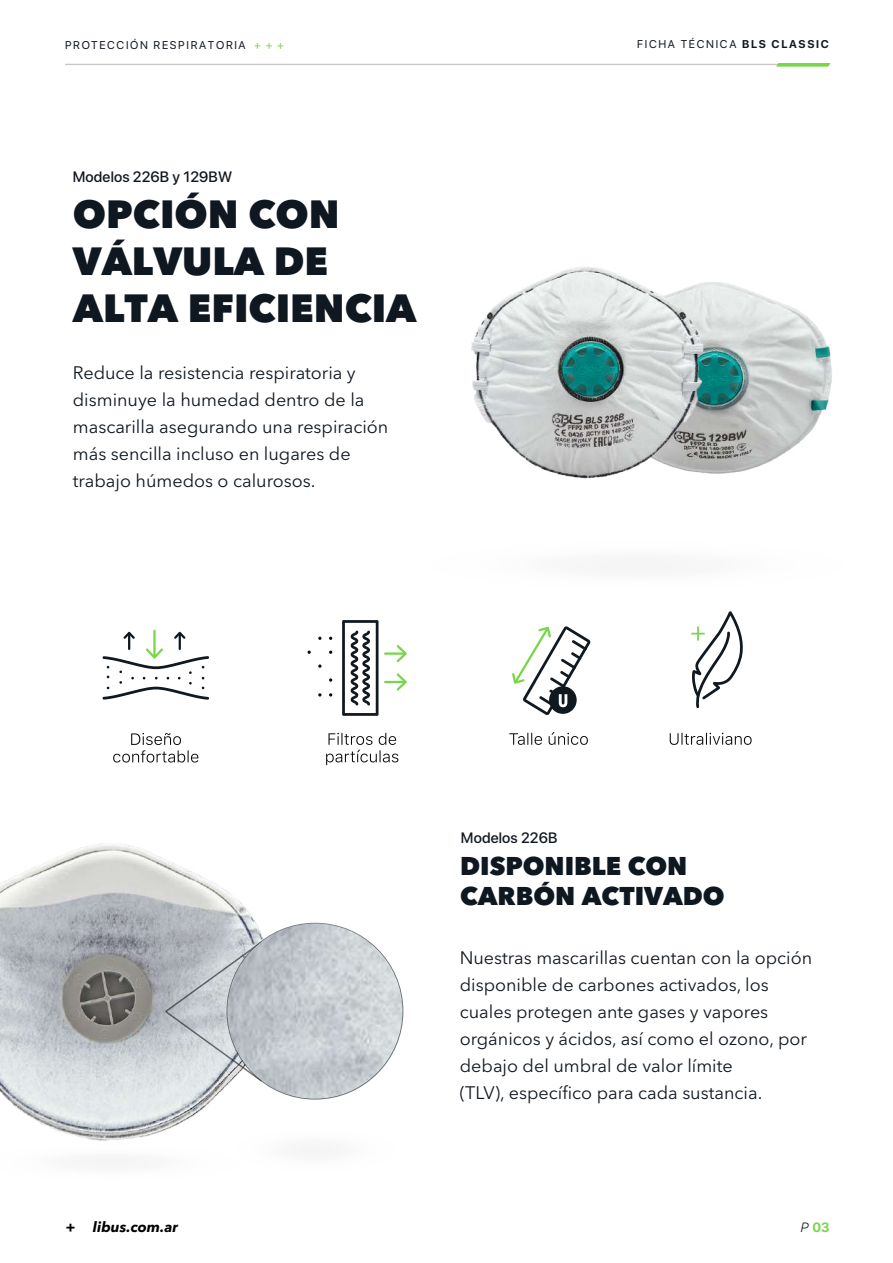
<style>
.page{position:relative;width:893px;height:1263px;background:#fff}
.page>*{position:absolute;margin:0;border:0;box-sizing:border-box;transform-origin:0 0}
.t1{font:800 39px/46.8px "Avenir Next LT Pro";color:#0f1821}
.t2{font:800 25.5px/30.6px "Avenir Next LT Pro";color:#0f1821}
.t3{font:18px/27px "Avenir Next LT Pro";color:#101820}
.t4{font:500 15px "SF Pro Display";letter-spacing:.01em;color:#101820}
.t5{font:italic 700 14.4px "Avenir Next LT Pro";color:#000}
.t6{font:700 13.35px "SF Pro Display";color:#78d64b}
.t7{font:11.25px "SF Pro Display";letter-spacing:.15em;color:#101820}
.t8{font:11.25px "SF Pro Display";color:#78d64b}
.s1{font-weight:700}
.s2{font-weight:300;font-style:italic;color:#101820}
</style>
<div class="page">
<hr style="left:65px;top:64px;width:755px;height:1px;background:#c6c6c5">
<svg style="left:776px;top:63px;width:54px;height:4px"></svg>
<svg style="left:113px;top:733px;width:85px;height:29px"></svg>
<svg style="left:103px;top:630px;width:106px;height:70px"></svg>
<svg style="left:326px;top:733px;width:72px;height:32px"></svg>
<svg style="left:342px;top:620px;width:36px;height:96px"></svg>
<svg style="left:329px;top:678px;width:3px;height:4px"></svg>
<svg style="left:384px;top:645px;width:23px;height:17px"></svg>
<svg style="left:384px;top:673px;width:23px;height:17px"></svg>
<svg style="left:509px;top:733px;width:33px;height:12px"></svg>
<svg style="left:549px;top:732px;width:39px;height:13px"></svg>
<svg style="left:512px;top:626px;width:78px;height:89px"></svg>
<svg style="left:670px;top:733px;width:82px;height:12px"></svg>
<svg style="left:691px;top:611px;width:52px;height:97px"></svg>
<img style="left:736px;top:286px;width:96px;height:186px">
<img style="left:0;top:843px;width:284px;height:283px">
<svg style="left:49px;top:1126px;width:126px;height:15px"></svg>
<svg style="left:165px;top:941px;width:97px;height:140px;background:#c2c7cc"></svg>
<img style="left:227px;top:923px;width:175px;height:175px;border-radius:88px">
<img style="left:471px;top:267px;width:265px;height:212px">
<p class="t7" style="left:65px;top:36px;width:182px">PROTECCIÓN RESPIRATORIA</p>
<p class="t8" style="left:254px;top:36px;width:31px">+ + +</p>
<p class="t7" style="left:637px;top:36px;width:193px">FICHA TÉCNICA <span class="s1">BLS CLASSIC</span></p>
<p class="t4" style="left:73px;top:166px;width:161px">Modelos 226B y 129BW</p>
<h1 class="t1" style="left:73px;top:191px;width:345px">OPCIÓN CON<br>VÁLVULA DE<br>ALTA EFICIENCIA</h1>
<p class="t3" style="left:73px;top:359px;width:317px">Reduce la resistencia respiratoria y disminuye la humedad dentro de la mascarilla asegurando una respiración más sencilla incluso en lugares de trabajo húmedos o calurosos.</p>
<p class="t4" style="left:461px;top:827px;width:98px">Modelos 226B</p>
<h2 class="t2" style="left:460px;top:850px;width:266px">DISPONIBLE CON<br>CARBÓN ACTIVADO</h2>
<p class="t3" style="left:460px;top:944px;width:354px">Nuestras mascarillas cuentan con la opción disponible de carbones activados, los cuales protegen ante gases y vapores orgánicos y ácidos, así como el ozono, por debajo del umbral de valor límite<br>(TLV), específico para cada sustancia.</p>
<p class="t5" style="left:66px;top:1218px;width:114px">+ libus.com.ar</p>
<p class="t6" style="left:800px;top:1220px;width:31px"><span class="s2">P</span> 03</p>
</div>
